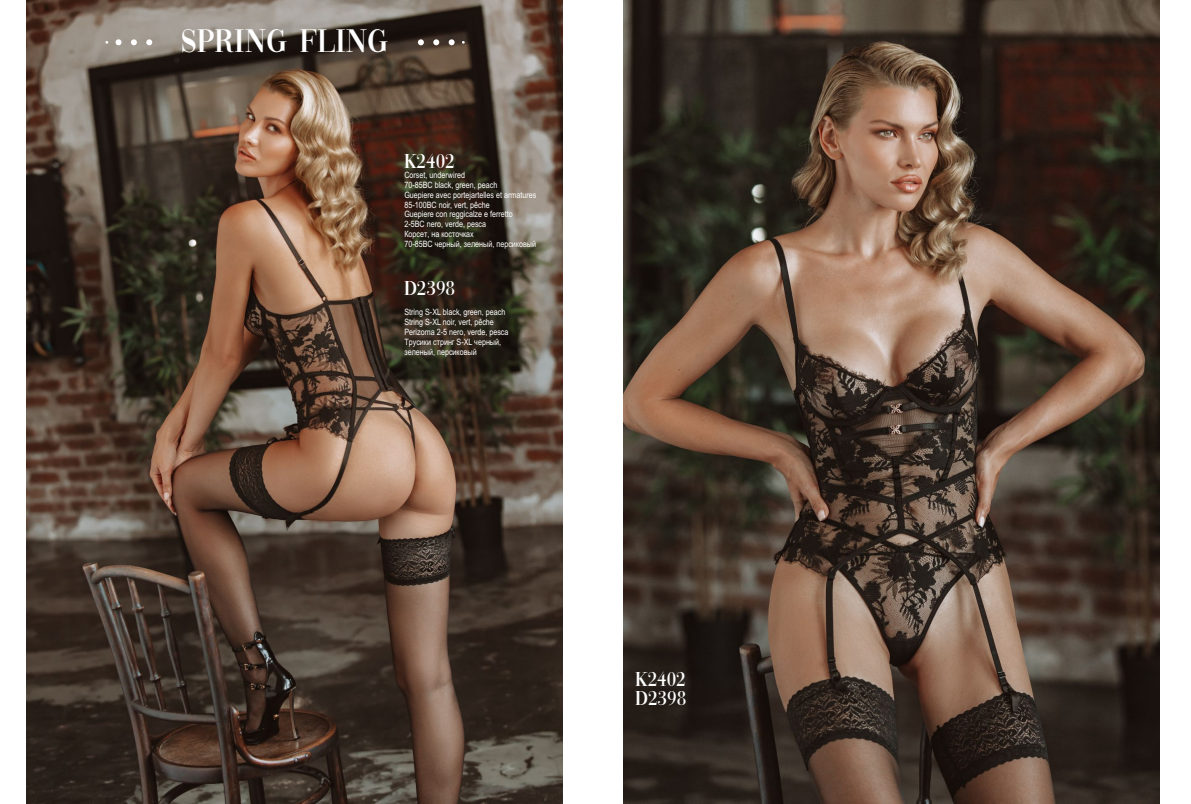
<style>
.page{position:relative;width:1191px;height:804px;background:#fff}
.page>*{position:absolute;margin:0;border:0;box-sizing:border-box;transform-origin:0 0}
.t1{font:34.04px "Vogue";color:#fff}
.t2{font:21px "Vogue";color:#fff}
.t3{font:8.75px/9.9px "Arial Narrow";color:#fff}
</style>
<div class="page">
<img style="left:26px;top:0;width:536px;height:804px">
<img style="left:624px;top:0;width:535px;height:804px">
<svg style="left:116px;top:39px;width:5px;height:6px"></svg>
<svg style="left:131px;top:39px;width:6px;height:6px"></svg>
<svg style="left:146px;top:39px;width:6px;height:6px"></svg>
<svg style="left:448px;top:39px;width:6px;height:6px"></svg>
<svg style="left:433px;top:39px;width:6px;height:6px"></svg>
<svg style="left:418px;top:39px;width:6px;height:6px"></svg>
<h1 class="t1" style="left:181px;top:30px;width:208px">SPRING FLING</h1>
<h2 class="t2" style="left:404px;top:154px;width:52px">K2402</h2>
<p class="t3" style="left:404px;top:170px;width:134px">Corset, underwired<br>70-85BC black, green, peach<br>Guepiere avec portejartelles et armatures<br>85-100BC noir, vert, pêche<br>Guepiere con reggicalze e ferretto<br>2-5BC nero, verde, pesca<br>Корсет, на косточках<br>70-85BC черный, зеленый, персиковый</p>
<h2 class="t2" style="left:404px;top:281px;width:53px">D2398</h2>
<p class="t3" style="left:404px;top:308px;width:106px">String S-XL black, green, peach<br>String S-XL noir, vert, pêche<br>Perizoma 2-5 nero, verde, pesca<br>Трусики стринг S-XL черный, зеленый, персиковый</p>
<h2 class="t2" style="left:635px;top:671px;width:52px">K2402</h2>
<h2 class="t2" style="left:635px;top:691px;width:53px">D2398</h2>
</div>
